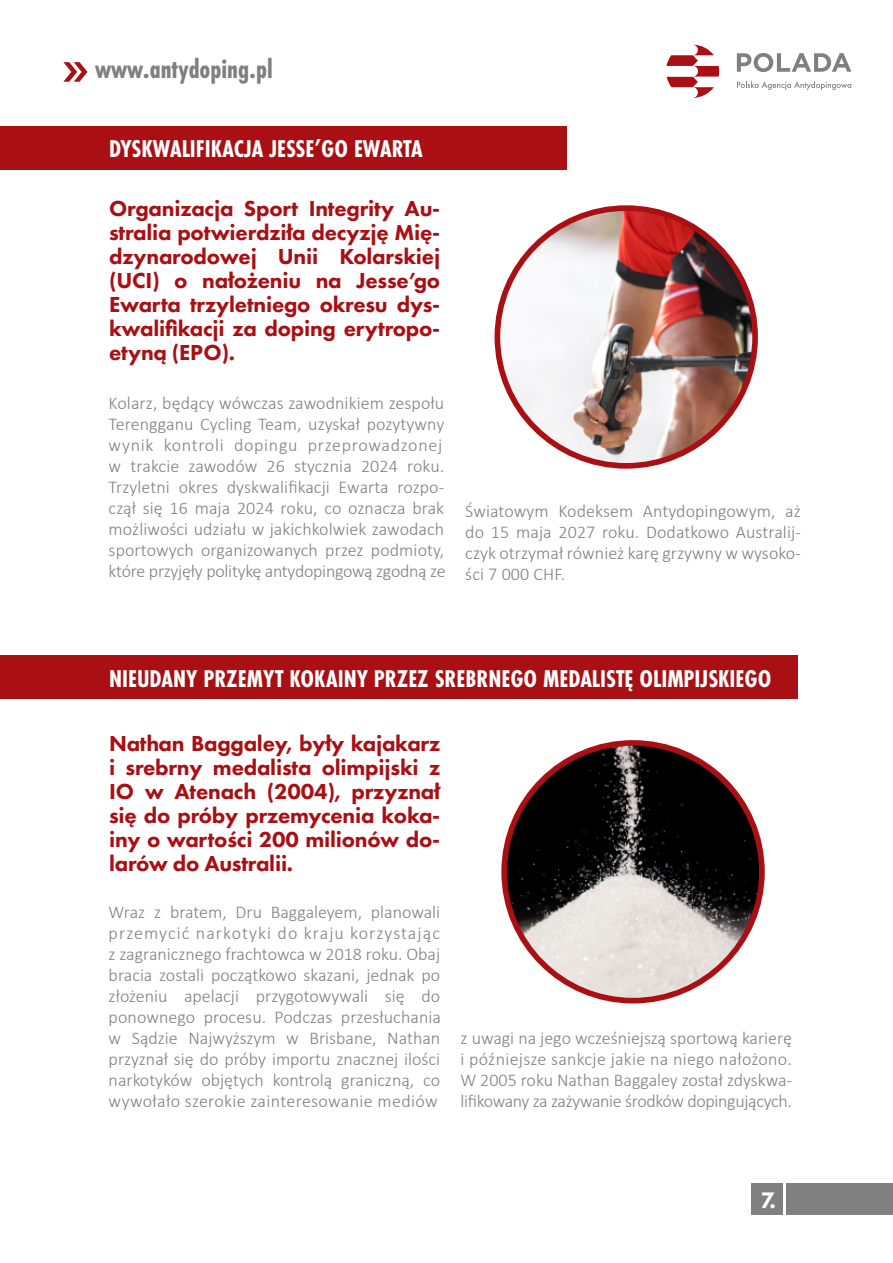
<style>
.page{position:relative;width:893px;height:1263px;background:#fff}
.page>*{position:absolute;margin:0;border:0;box-sizing:border-box;transform-origin:0 0}
.t1{font:700 27.75px "Futura PT Cond";color:#808080}
.t2{font:700 25.2px "Futura PT Cond";color:#fff}
.t3{font:800 23.25px "Futura PT";color:#fff}
.t4{font:800 22.5px/24px "Futura PT";letter-spacing:-.01em;color:#a90f13;text-align:justify}
.t5{font:300 18px/21px "Calibri";letter-spacing:.005em;color:#808080;text-align:justify}
</style>
<div class="page">
<svg style="left:737px;top:53px;width:114px;height:19px"></svg>
<svg style="left:737px;top:81px;width:114px;height:9px"></svg>
<svg style="left:666px;top:45px;width:53px;height:53px"></svg>
<div style="left:786px;top:1183px;width:107px;height:32px;background:#808080"></div>
<div style="left:751px;top:1183px;width:32px;height:32px;background:#808080"></div>
<svg style="left:63px;top:62px;width:25px;height:20px"></svg>
<div style="left:0;top:126px;width:567px;height:43px;background:#a90f13"></div>
<div style="left:495px;top:205px;width:263px;height:264px;background:#a90f13;border-radius:50%"></div>
<img style="left:500px;top:211px;width:252px;height:252px;border-radius:126px">
<div style="left:0;top:655px;width:798px;height:44px;background:#a90f13"></div>
<svg style="left:501px;top:740px;width:264px;height:263px;background:#a9181c"></svg>
<img style="left:507px;top:746px;width:252px;height:252px;border-radius:126px">
<h1 class="t1" style="left:95px;top:53px;width:179px">www.antydoping.pl</h1>
<h2 class="t2" style="left:109px;top:134px;width:315px">DYSKWALIFIKACJA JESSE’GO EWARTA</h2>
<p class="t4" style="left:109px;top:196px;width:333px">Organizacja Sport Integrity Au&shy;stralia potwierdziła decyzję Mię&shy;dzynarodowej Unii Kolarskiej (UCI) o nałożeniu na Jesse’go Ewarta trzyletniego okresu dys&shy;kwalifikacji za doping erytropo&shy;etyną (EPO).</p>
<p class="t5" style="left:109px;top:392px;width:338px;text-align:left">Kolarz, będący wówczas zawodnikiem zespołu Terengganu Cycling Team, uzyskał pozytywny wynik kontroli dopingu przeprowadzonej w trakcie zawodów 26 stycznia 2024 roku.<br>Trzyletni okres dyskwalifikacji Ewarta rozpo&shy;czął się 16 maja 2024 roku, co oznacza brak możliwości udziału w jakichkolwiek zawodach sportowych organizowanych przez podmioty, które przyjęły politykę antydopingową zgodną ze</p>
<p class="t5" style="left:465px;top:500px;width:337px">Światowym Kodeksem Antydopingowym, aż do 15 maja 2027 roku. Dodatkowo Australij&shy;czyk otrzymał również karę grzywny w wysoko&shy;ści 7 000 CHF.</p>
<h2 class="t2" style="left:109px;top:664px;width:664px">NIEUDANY PRZEMYT KOKAINY PRZEZ SREBRNEGO MEDALISTĘ OLIMPIJSKIEGO</h2>
<p class="t4" style="left:109px;top:731px;width:333px">Nathan Baggaley, były kajakarz i srebrny medalista olimpijski z IO w Atenach (2004), przyznał się do próby przemycenia koka&shy;iny o wartości 200 milionów do&shy;larów do Australii.</p>
<p class="t5" style="left:109px;top:901px;width:334px">Wraz z bratem, Dru Baggaleyem, planowali przemycić narkotyki do kraju korzystając z zagranicznego frachtowca w 2018 roku. Obaj bracia zostali początkowo skazani, jednak po złożeniu apelacji przygotowywali się do ponownego procesu. Podczas przesłuchania w Sądzie Najwyższym w Brisbane, Nathan przyznał się do próby importu znacznej ilości narkotyków objętych kontrolą graniczną, co wywołało szerokie zainteresowanie mediów</p>
<p class="t5" style="left:460px;top:1027px;width:333px">z uwagi na jego wcześniejszą sportową karierę i późniejsze sankcje jakie na niego nałożono.<br>W 2005 roku Nathan Baggaley został zdyskwa&shy;lifikowany za zażywanie środków dopingujących.</p>
<p class="t3" style="left:761px;top:1185px;width:17px">7.</p>
</div>
